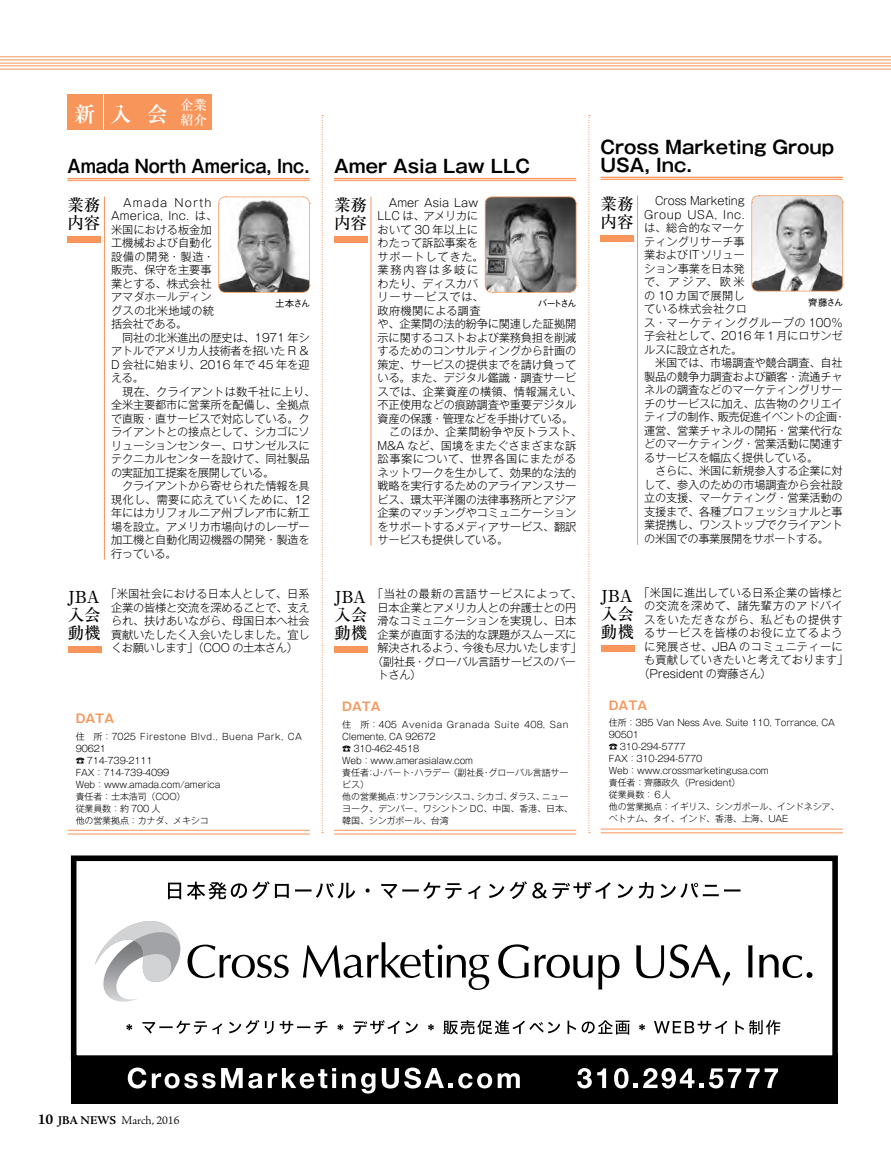
<style>
.page{position:relative;width:891px;height:1161px;background:#fff}
.page>*{position:absolute;margin:0;border:0;box-sizing:border-box;transform-origin:0 0}
.t1{font:700 21px "Ryumin Pro";color:#fff}
.t2{font:700 18px/18px "Gothic MB101 Pro De";color:#000}
.t3{font:700 18px "Gothic MB101 Pro De";color:#000;scale:.9 1}
.t4{font:500 16.5px/18px "Ryumin Pro";color:#000}
.t5{font:500 13.5px/15px "Ryumin Pro";color:#fff}
.t6{font:300 12px "Adobe Jenson Pro";color:#000}
.t7{font:700 12px "Gothic MB101 Pro De";color:#f7955b}
.t8{font:300 11.25px/13.5px "Gothic MB101 Pro";letter-spacing:-.02em;color:#000}
.t9{font:300 11.25px "Gothic MB101 Pro";letter-spacing:.045em;color:#000}
.t10{font:300 11.25px "Gothic MB101 Pro";letter-spacing:.01em;color:#000}
.t11{font:300 11.25px "Gothic MB101 Pro";letter-spacing:.025em;color:#000}
.t12{font:300 11.25px "Gothic MB101 Pro";letter-spacing:.04em;color:#000}
.t13{font:500 9.6px "Gothic BBB Pro";letter-spacing:-.175em;color:#000}
.t14{font:300 9px/12px "Gothic MB101 Pro";letter-spacing:-.015em;color:#000}
.s1{font-weight:700;font-size:15px}
.s2{font-weight:700}
</style>
<div class="page">
<svg style="left:322px;top:115px;width:1px;height:718px"></svg>
<svg style="left:588px;top:115px;width:2px;height:718px"></svg>
<hr style="left:601px;top:829px;width:242px;height:1px;background:#f7955b">
<hr style="left:601px;top:832px;width:242px;height:1px;background:#f7955b">
<div style="left:68px;top:94px;width:35px;height:36px;background:#f7955b"></div>
<div style="left:104px;top:94px;width:35px;height:36px;background:#f7955b"></div>
<div style="left:140px;top:94px;width:36px;height:36px;background:#f7955b"></div>
<div style="left:176px;top:94px;width:36px;height:36px;background:#f7955b"></div>
<hr style="left:637px;top:196px;width:1px;height:349px;background:#f7955b">
<div style="left:601px;top:235px;width:33px;height:7px;background:#f7955b"></div>
<hr style="left:601px;top:177px;width:242px;height:1px;background:#f7955b">
<hr style="left:601px;top:179px;width:242px;height:1px;background:#f7955b">
<div style="left:601px;top:645px;width:33px;height:6px;background:#f7955b"></div>
<svg style="left:751px;top:195px;width:93px;height:97px"></svg>
<div style="left:71px;top:1053px;width:767px;height:51px;background:#000"></div>
<div style="left:74px;top:858px;width:761px;height:200px;background:#fff"></div>
<div style="left:71px;top:855px;width:767px;height:206px;border:6px solid #000"></div>
<svg style="left:168px;top:883px;width:13px;height:16px"></svg>
<svg style="left:187px;top:881px;width:102px;height:19px"></svg>
<svg style="left:295px;top:883px;width:60px;height:16px"></svg>
<svg style="left:366px;top:889px;width:4px;height:4px"></svg>
<svg style="left:381px;top:882px;width:81px;height:17px"></svg>
<svg style="left:468px;top:886px;width:13px;height:13px"></svg>
<svg style="left:489px;top:884px;width:15px;height:14px"></svg>
<svg style="left:510px;top:881px;width:37px;height:18px"></svg>
<svg style="left:553px;top:882px;width:58px;height:17px"></svg>
<svg style="left:618px;top:882px;width:36px;height:17px"></svg>
<svg style="left:661px;top:883px;width:80px;height:15px"></svg>
<svg style="left:126px;top:1024px;width:6px;height:6px"></svg>
<svg style="left:143px;top:1021px;width:79px;height:13px"></svg>
<svg style="left:229px;top:1020px;width:30px;height:14px"></svg>
<svg style="left:265px;top:1021px;width:9px;height:13px"></svg>
<svg style="left:280px;top:1021px;width:47px;height:13px"></svg>
<svg style="left:337px;top:1024px;width:6px;height:6px"></svg>
<svg style="left:353px;top:1020px;width:47px;height:14px"></svg>
<svg style="left:406px;top:1022px;width:12px;height:11px"></svg>
<svg style="left:428px;top:1024px;width:6px;height:6px"></svg>
<svg style="left:443px;top:1020px;width:117px;height:15px"></svg>
<svg style="left:567px;top:1021px;width:9px;height:13px"></svg>
<svg style="left:582px;top:1020px;width:48px;height:15px"></svg>
<svg style="left:639px;top:1024px;width:6px;height:6px"></svg>
<svg style="left:654px;top:1021px;width:73px;height:13px"></svg>
<svg style="left:735px;top:1020px;width:45px;height:15px"></svg>
<svg style="left:128px;top:1068px;width:18px;height:21px"></svg>
<svg style="left:152px;top:1068px;width:110px;height:20px"></svg>
<svg style="left:268px;top:1068px;width:68px;height:20px"></svg>
<svg style="left:342px;top:1073px;width:33px;height:21px"></svg>
<svg style="left:382px;top:1068px;width:110px;height:21px"></svg>
<svg style="left:498px;top:1073px;width:22px;height:15px"></svg>
<svg style="left:577px;top:1068px;width:29px;height:20px"></svg>
<svg style="left:614px;top:1068px;width:164px;height:21px"></svg>
<svg style="left:303px;top:942px;width:186px;height:48px"></svg>
<svg style="left:498px;top:944px;width:31px;height:34px"></svg>
<svg style="left:535px;top:955px;width:85px;height:35px"></svg>
<svg style="left:636px;top:945px;width:28px;height:33px"></svg>
<svg style="left:670px;top:944px;width:60px;height:42px"></svg>
<svg style="left:748px;top:945px;width:4px;height:33px"></svg>
<svg style="left:759px;top:954px;width:53px;height:24px"></svg>
<svg style="left:95px;top:921px;width:194px;height:81px"></svg>
<hr style="left:67px;top:830px;width:243px;height:1px;background:#f7955b">
<hr style="left:67px;top:834px;width:243px;height:1px;background:#f7955b">
<hr style="left:104px;top:197px;width:1px;height:363px;background:#f7955b">
<div style="left:67px;top:237px;width:34px;height:6px;background:#f7955b"></div>
<hr style="left:67px;top:178px;width:243px;height:1px;background:#f7955b">
<hr style="left:67px;top:180px;width:243px;height:1px;background:#f7955b">
<div style="left:68px;top:646px;width:33px;height:6px;background:#f7955b"></div>
<svg style="left:218px;top:196px;width:93px;height:97px"></svg>
<hr style="left:334px;top:830px;width:242px;height:1px;background:#f7955b">
<hr style="left:334px;top:834px;width:242px;height:1px;background:#f7955b">
<hr style="left:371px;top:197px;width:1px;height:349px;background:#f7955b">
<div style="left:334px;top:237px;width:34px;height:6px;background:#f7955b"></div>
<hr style="left:334px;top:178px;width:242px;height:1px;background:#f7955b">
<hr style="left:334px;top:180px;width:242px;height:1px;background:#f7955b">
<div style="left:334px;top:646px;width:34px;height:6px;background:#f7955b"></div>
<svg style="left:485px;top:196px;width:92px;height:97px;background:#7a7775"></svg>
<svg style="left:0;top:56px;width:891px;height:14px"></svg>
<h1 class="t1" style="left:74px;top:98px;width:95px">新入会</h1>
<p class="t5" style="left:180px;top:97px;width:28px">企業紹介</p>
<h2 class="t3" style="left:67px;top:152px;width:270px">Amada North America, Inc.</h2>
<h3 class="t4" style="left:67px;top:195px;width:34px">業務内容</h3>
<p class="t8" style="left:111px;top:194px;width:206px">　Amada North<br>America, Inc. は、<br>米国における板金加<br>工機械および自動化<br>設備の開発・製造・<br>販売、保守を主要事<br>業とする、株式会社<br>アマダホールディン<br>グスの北米地域の統<br>括会社である。<br>　同社の北米進出の歴史は、1971 年シアトルでアメリカ人技術者を招いた R ＆<br>D 会社に始まり、2016 年で 45 年を迎える。<br>　現在、クライアントは数千社に上り、全米主要都市に営業所を配備し、全拠点で直販・直サービスで対応している。クライアントとの接点として、シカゴにソリューションセンター、ロサンゼルスにテクニカルセンターを設けて、同社製品の実証加工提案を展開している。<br>　クライアントから寄せられた情報を具現化し、需要に応えていくために、12年にはカリフォルニア州ブレア市に新工場を設立。アメリカ市場向けのレーザー加工機と自動化周辺機器の開発・製造を行っている。</p>
<p class="t13" style="left:275px;top:296px;width:37px">土本さん</p>
<h3 class="t4" style="left:68px;top:586px;width:35px;text-align:justify">JBA入会動機</h3>
<p class="t8" style="left:105px;top:585px;width:206px;text-align:center">「米国社会における日本人として、日系企業の皆様と交流を深めることで、支えられ、扶けあいながら、母国日本へ社会貢献いたしたく入会いたしました。宜しくお願いします」（COO の土本さん）</p>
<p class="t7" style="left:76px;top:709px;width:40px">DATA</p>
<p class="t14" style="left:76px;top:729px;width:228px">住 所：7025 Firestone Blvd., Buena Park, CA<br>90621<br>☎ 714-739-2111<br>FAX：714-739-4099<br>Web：www.amada.com/america<br>責任者：土本浩司（COO）<br>従業員数：約 700 人<br>他の営業拠点：カナダ、メキシコ</p>
<h2 class="t2" style="left:334px;top:155px;width:197px">Amer Asia Law LLC</h2>
<h3 class="t4" style="left:334px;top:195px;width:34px">業務内容</h3>
<p class="t8" style="left:378px;top:194px;width:206px">　Amer Asia Law<br>LLC は、アメリカに<br>おいて 30 年以上に<br>わたって訴訟事案を<br>サポートしてきた。<br>業務内容は多岐に<br>わたり、ディスカバ<br>リーサービスでは、<br>政府機関による調査<br>や、企業間の法的紛争に関連した証拠開示に関するコストおよび業務負担を削減するためのコンサルティングから計画の策定、サービスの提供までを請け負っている。また、デジタル鑑識・調査サービスでは、企業資産の横領、情報漏えい、不正使用などの痕跡調査や重要デジタル資産の保護・管理などを手掛けている。　このほか、企業間紛争や反トラスト、<br>M&amp;A など、国境をまたぐさまざまな訴訟事案について、世界各国にまたがるネットワークを生かして、効果的な法的戦略を実行するためのアライアンスサービス、環太平洋圏の法律事務所とアジア企業のマッチングやコミュニケーションをサポートするメディアサービス、翻訳サービスも提供している。</p>
<p class="t13" style="left:538px;top:296px;width:41px">バートさん</p>
<h3 class="t4" style="left:334px;top:586px;width:34px;text-align:justify">JBA入会動機</h3>
<p class="t9" style="left:372px;top:584px;width:211px">「当社の最新の言語サービスによって、</p>
<p class="t8" style="left:378px;top:599px;width:200px">日本企業とアメリカ人との弁護士との円</p>
<p class="t8" style="left:378px;top:612px;width:200px">滑なコミュニケーションを実現し、日本</p>
<p class="t8" style="left:378px;top:626px;width:200px">企業が直面する法的な課題がスムーズに</p>
<p class="t8" style="left:378px;top:639px;width:206px">解決されるよう、今後も尽力いたします」</p>
<p class="t8" style="left:372px;top:653px;width:206px">（副社長・グローバル言語サービスのバー</p>
<p class="t8" style="left:378px;top:666px;width:45px">トさん）</p>
<p class="t7" style="left:342px;top:697px;width:40px">DATA</p>
<p class="t14" style="left:342px;top:717px;width:232px">住 所：405 Avenida Granada Suite 408, San<br>Clemente, CA 92672<br>☎ 310-462-4518<br>Web：www.amerasialaw.com<br>責任者：J・バート・ハラデー（副社長・グローバル言語サービス）<br>他の営業拠点：サンフランシスコ、シカゴ、ダラス、ニューヨーク、デンバー、ワシントン DC、中国、香港、日本、韓国、シンガポール、台湾</p>
<h2 class="t2" style="left:601px;top:136px;width:235px">Cross Marketing Group<br>USA, Inc.</h2>
<h3 class="t4" style="left:601px;top:194px;width:34px">業務内容</h3>
<p class="t8" style="left:644px;top:193px;width:203px;text-indent:11px">Cross Marketing<br>Group USA, Inc.<br>は、総合的なマーケ<br>ティングリサーチ事<br>業およびITソリュー<br>ション事業を日本発<br>で、アジア、欧米<br>の 10 カ国で展開し<br>ている株式会社クロ<br>ス・マーケティンググループの 100％子会社として、2016 年１月にロサンゼルスに設立された。<br>　米国では、市場調査や競合調査、自社製品の競争力調査および顧客・流通チャネルの調査などのマーケティングリサーチのサービスに加え、広告物のクリエイティブの制作、販売促進イベントの企画・運営、営業チャネルの開拓・営業代行などのマーケティング・営業活動に関連するサービスを幅広く提供している。<br>　さらに、米国に新規参入する企業に対して、参入のための市場調査から会社設立の支援、マーケティング・営業活動の支援まで、各種プロフェッショナルと事業提携し、ワンストップでクライアントの米国での事業展開をサポートする。</p>
<p class="t13" style="left:808px;top:294px;width:37px">齊藤さん</p>
<h3 class="t4" style="left:601px;top:585px;width:34px;text-align:justify">JBA入会動機</h3>
<p class="t10" style="left:639px;top:583px;width:206px">「米国に進出している日系企業の皆様と</p>
<p class="t9" style="left:644px;top:597px;width:200px">の交流を深めて、諸先輩方のアドバイ</p>
<p class="t9" style="left:644px;top:610px;width:200px">スをいただきながら、私どもの提供す</p>
<p class="t12" style="left:644px;top:624px;width:200px">るサービスを皆様のお役に立てるよう</p>
<p class="t11" style="left:644px;top:637px;width:200px">に発展させ、JBA のコミュニティーに</p>
<p class="t10" style="left:644px;top:651px;width:206px">も貢献していきたいと考えております」</p>
<p class="t8" style="left:639px;top:665px;width:134px">（President の齊藤さん）</p>
<p class="t7" style="left:609px;top:695px;width:40px">DATA</p>
<p class="t14" style="left:609px;top:716px;width:232px">住所：385 Van Ness Ave. Suite 110, Torrance, CA<br>90501<br>☎ 310-294-5777<br>FAX：310-294-5770<br>Web：www.crossmarketingusa.com<br>責任者：齊藤政久（President）<br>従業員数：６人<br>他の営業拠点：イギリス、シンガポール、インドネシア、ベトナム、タイ、インド、香港、上海、UAE</p>
<p class="t6" style="left:38px;top:1113px;width:143px"><span class="s1">10</span> <span class="s2">JBA NEWS</span> March, 2016</p>
</div>
